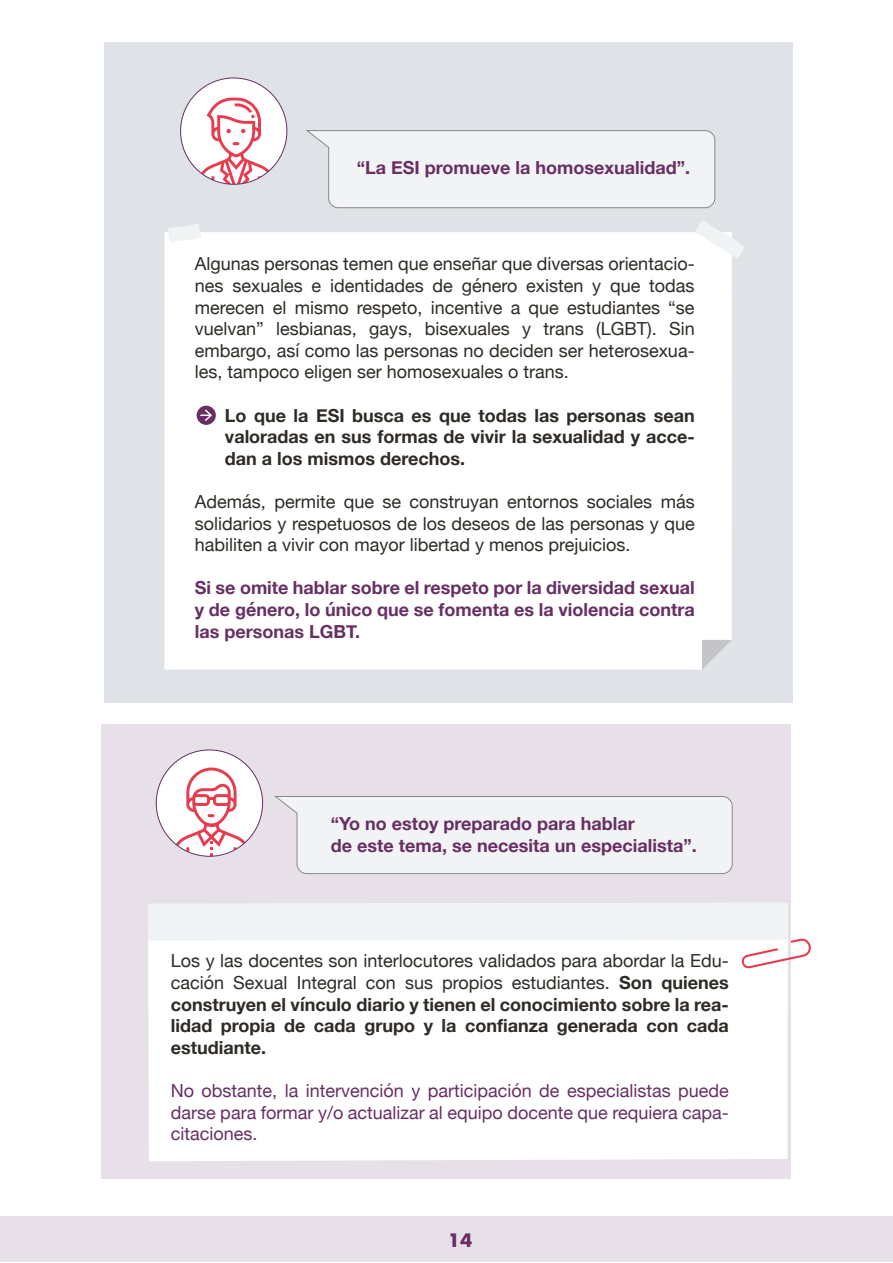
<style>
.page{position:relative;width:893px;height:1263px;background:#fff}
.page>*{position:absolute;margin:0;border:0;box-sizing:border-box;transform-origin:0 0}
.t1{font:18px/21.6px "Helvetica Neue";color:#2e2a25;text-align:justify}
.t2{font:700 18px/21.6px "Helvetica Neue";color:#2e2a25;text-align:justify}
.t3{font:700 18px/21.6px "Helvetica Neue";color:#672f63;text-align:justify}
.t4{font:18px/21.6px "Helvetica Neue";color:#672f63;text-align:justify}
.t5{font:700 18px "Futura Std";color:#672f63}
.s1{font-weight:400}
</style>
<div class="page">
<div style="left:101px;top:724px;width:690px;height:454px;background:#e8e0e8"></div>
<div style="left:148px;top:969px;width:640px;height:192px;background:#fff"></div>
<svg style="left:148px;top:903px;width:663px;height:66px;background:#f6f6f7"></svg>
<div style="left:104px;top:42px;width:688px;height:661px;background:#dfe2e6"></div>
<div style="left:164px;top:232px;width:568px;height:438px;background:#fff"></div>
<svg style="left:702px;top:640px;width:30px;height:30px"></svg>
<svg style="left:695px;top:220px;width:50px;height:39px"></svg>
<svg style="left:168px;top:224px;width:33px;height:18px"></svg>
<svg style="left:306px;top:130px;width:410px;height:79px;background:#edeeef"></svg>
<svg style="left:274px;top:796px;width:459px;height:78px;background:#eeeff0"></svg>
<div style="left:197px;top:406px;width:19px;height:19px;background:#672f63;border-radius:50%"></div>
<svg style="left:200px;top:409px;width:12px;height:12px"></svg>
<div style="left:181px;top:78px;width:106px;height:106px;background:#fff;border-radius:50%"></div>
<svg style="left:197px;top:98px;width:79px;height:86px"></svg>
<div style="left:156px;top:750px;width:107px;height:106px;background:#fff;border-radius:50%"></div>
<svg style="left:172px;top:767px;width:79px;height:89px"></svg>
<div style="left:0;top:1216px;width:893px;height:46px;background:#e8e0e8"></div>
<p class="t3" style="left:357px;top:157px;width:335px">“La ESI promueve la homosexualidad”.</p>
<p class="t1" style="left:195px;top:254px;width:501px">Algunas personas temen que enseñar que diversas orientacio&shy;nes sexuales e identidades de género existen y que todas merecen el mismo respeto, incentive a que estudiantes “se vuelvan” lesbianas, gays, bisexuales y trans (LGBT). Sin embargo, así como las personas no deciden ser heterosexua&shy;les, tampoco eligen ser homosexuales o trans.</p>
<p class="t2" style="left:225px;top:405px;width:471px">Lo que la ESI busca es que todas las personas sean valoradas en sus formas de vivir la sexualidad y acce&shy;dan a los mismos derechos.</p>
<p class="t1" style="left:195px;top:492px;width:501px">Además, permite que se construyan entornos sociales más solidarios y respetuosos de los deseos de las personas y que habiliten a vivir con mayor libertad y menos prejuicios.</p>
<p class="t3" style="left:195px;top:578px;width:501px">Si se omite hablar sobre el respeto por la diversidad sexual y de género, lo único que se fomenta es la violencia contra las personas LGBT.</p>
<p class="t3" style="left:331px;top:813px;width:367px">“Yo no estoy preparado para hablar<br>de este tema, se necesita un especialista”.</p>
<p class="t2" style="left:171px;top:950px;width:560px"><span class="s1">Los y las docentes son interlocutores validados para abordar la Edu&shy;cación Sexual Integral con sus propios estudiantes.</span> Son quienes construyen el vínculo diario y tienen el conocimiento sobre la rea&shy;lidad propia de cada grupo y la confianza generada con cada estudiante.</p>
<p class="t4" style="left:171px;top:1081px;width:560px">No obstante, la intervención y participación de especialistas puede darse para formar y/o actualizar al equipo docente que requiera capa&shy;citaciones.</p>
<p class="t5" style="left:448px;top:1229px;width:26px">14</p>
</div>
